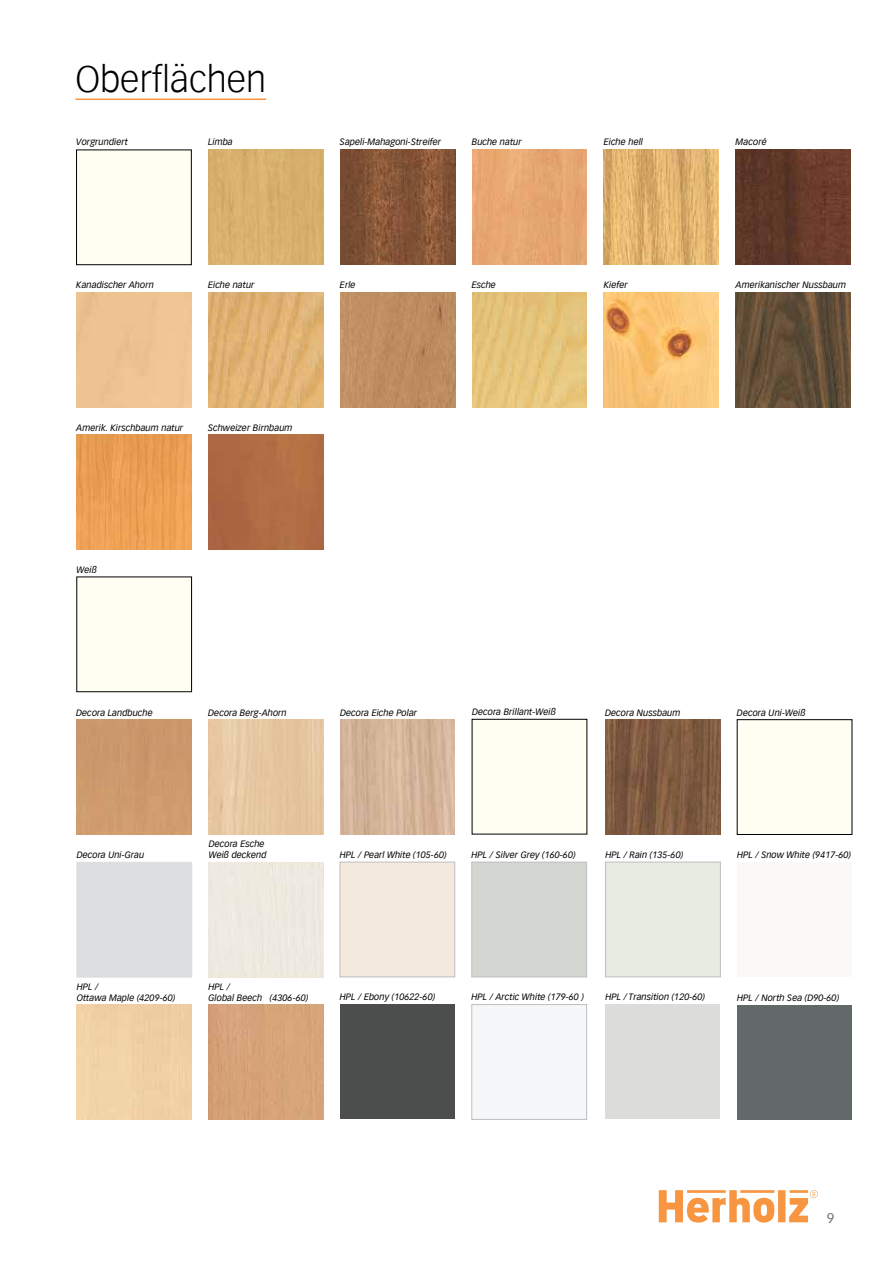
<style>
.page{position:relative;width:893px;height:1263px;background:#fff}
.page>*{position:absolute;margin:0;border:0;box-sizing:border-box;transform-origin:0 0}
.t1{font:300 36px "Vectora Com";color:#000}
.t2{font:13.5px "Vectora Com";color:#6d6e71}
.t3{font:italic 9px/10.8px "Vectora Com";letter-spacing:.005em;color:#000}
</style>
<div class="page">
<div style="left:77px;top:150px;width:114px;height:115px;background:#fffef2"></div>
<div style="left:76px;top:150px;width:115px;height:115px;border:1px solid #000"></div>
<div style="left:208px;top:150px;width:115px;height:115px;background:#d8b16e"></div>
<img style="left:340px;top:150px;width:115px;height:115px">
<img style="left:472px;top:150px;width:115px;height:115px">
<img style="left:604px;top:150px;width:115px;height:115px">
<img style="left:736px;top:150px;width:114px;height:115px">
<img style="left:208px;top:292px;width:115px;height:115px">
<img style="left:340px;top:292px;width:115px;height:115px">
<img style="left:472px;top:292px;width:115px;height:115px">
<img style="left:604px;top:292px;width:115px;height:115px">
<img style="left:736px;top:292px;width:114px;height:115px">
<img style="left:77px;top:435px;width:114px;height:115px">
<div style="left:208px;top:435px;width:115px;height:115px;background:#b16c43"></div>
<div style="left:77px;top:577px;width:115px;height:115px;background:#fffef2"></div>
<div style="left:76px;top:720px;width:115px;height:115px;background:#cd9a6d"></div>
<img style="left:208px;top:720px;width:115px;height:115px">
<img style="left:340px;top:720px;width:115px;height:115px">
<img style="left:605px;top:720px;width:115px;height:114px">
<div style="left:737px;top:720px;width:115px;height:114px;background:#fffef2"></div>
<div style="left:77px;top:862px;width:115px;height:115px;background:#dcddde"></div>
<div style="left:472px;top:719px;width:115px;height:115px;background:#fffef2"></div>
<div style="left:340px;top:862px;width:115px;height:115px;background:#f4e9dd;border:1px solid #bcbec0"></div>
<div style="left:340px;top:1004px;width:115px;height:115px;background:#4b4e4d"></div>
<div style="left:472px;top:862px;width:115px;height:115px;background:#d4d6d1;border:1px solid #bcbec0"></div>
<div style="left:472px;top:1004px;width:115px;height:115px;background:#f5f7f9;border:1px solid #bcbec0"></div>
<div style="left:605px;top:862px;width:116px;height:115px;background:#e8ebe1;border:1px solid #bcbec0"></div>
<div style="left:606px;top:1004px;width:114px;height:115px;background:#dcddda"></div>
<div style="left:737px;top:862px;width:115px;height:115px;background:#fbf9f6"></div>
<div style="left:737px;top:1005px;width:115px;height:114px;background:#636869"></div>
<div style="left:209px;top:1005px;width:114px;height:114px;background:#d5a379"></div>
<hr style="left:75px;top:99px;width:191px;height:1px;background:#f79541">
<svg style="left:659px;top:1190px;width:159px;height:32px"></svg>
<h1 class="t1" style="left:75px;top:57px;width:192px">Oberflächen</h1>
<p class="t3" style="left:76px;top:137px;width:53px">Vorgrundiert</p>
<p class="t3" style="left:208px;top:137px;width:26px">Limba</p>
<p class="t3" style="left:340px;top:137px;width:103px">Sapeli-Mahagoni-Streifer</p>
<p class="t3" style="left:472px;top:137px;width:51px">Buche natur</p>
<p class="t3" style="left:76px;top:280px;width:79px">Kanadischer Ahorn</p>
<p class="t3" style="left:208px;top:280px;width:48px">Eiche natur</p>
<p class="t3" style="left:340px;top:280px;width:17px">Erle</p>
<p class="t3" style="left:472px;top:280px;width:26px">Esche</p>
<p class="t3" style="left:76px;top:422px;width:108px">Amerik. Kirschbaum natur</p>
<p class="t3" style="left:208px;top:422px;width:86px">Schweizer Birnbaum</p>
<p class="t3" style="left:77px;top:564px;width:22px">Weiß</p>
<p class="t3" style="left:604px;top:137px;width:41px">Eiche hell</p>
<p class="t3" style="left:604px;top:280px;width:25px">Kiefer</p>
<p class="t3" style="left:736px;top:137px;width:33px">Macoré</p>
<p class="t3" style="left:736px;top:280px;width:112px">Amerikanischer Nussbaum</p>
<p class="t3" style="left:76px;top:707px;width:78px">Decora Landbuche</p>
<p class="t3" style="left:77px;top:850px;width:69px">Decora Uni-Grau</p>
<p class="t3" style="left:208px;top:707px;width:80px">Decora Berg-Ahorn</p>
<p class="t3" style="left:209px;top:839px;width:59px">Decora Esche<br>Weiß deckend</p>
<p class="t3" style="left:340px;top:707px;width:79px">Decora Eiche Polar</p>
<p class="t3" style="left:472px;top:707px;width:85px">Decora Brillant-Weiß</p>
<p class="t3" style="left:605px;top:707px;width:77px">Decora Nussbaum</p>
<p class="t3" style="left:340px;top:849px;width:108px">HPL / Pearl White (105-60)</p>
<p class="t3" style="left:472px;top:849px;width:106px">HPL / Silver Grey (160-60)</p>
<p class="t3" style="left:605px;top:849px;width:79px">HPL / Rain (135-60)</p>
<p class="t3" style="left:737px;top:707px;width:70px">Decora Uni-Weiß</p>
<p class="t3" style="left:737px;top:849px;width:116px">HPL / Snow White (9417-60)</p>
<p class="t3" style="left:77px;top:981px;width:100px">HPL /<br>Ottawa Maple (4209-60)</p>
<p class="t3" style="left:209px;top:981px;width:101px">HPL /<br>Global Beech (4306-60)</p>
<p class="t3" style="left:340px;top:992px;width:97px">HPL / Ebony (10622-60)</p>
<p class="t3" style="left:472px;top:992px;width:114px">HPL / Arctic White (179-60 )</p>
<p class="t3" style="left:605px;top:992px;width:101px">HPL / Transition (120-60)</p>
<p class="t3" style="left:737px;top:992px;width:104px">HPL / North Sea (D90-60)</p>
<h2 class="t2" style="left:827px;top:1210px;width:9px">9</h2>
</div>
